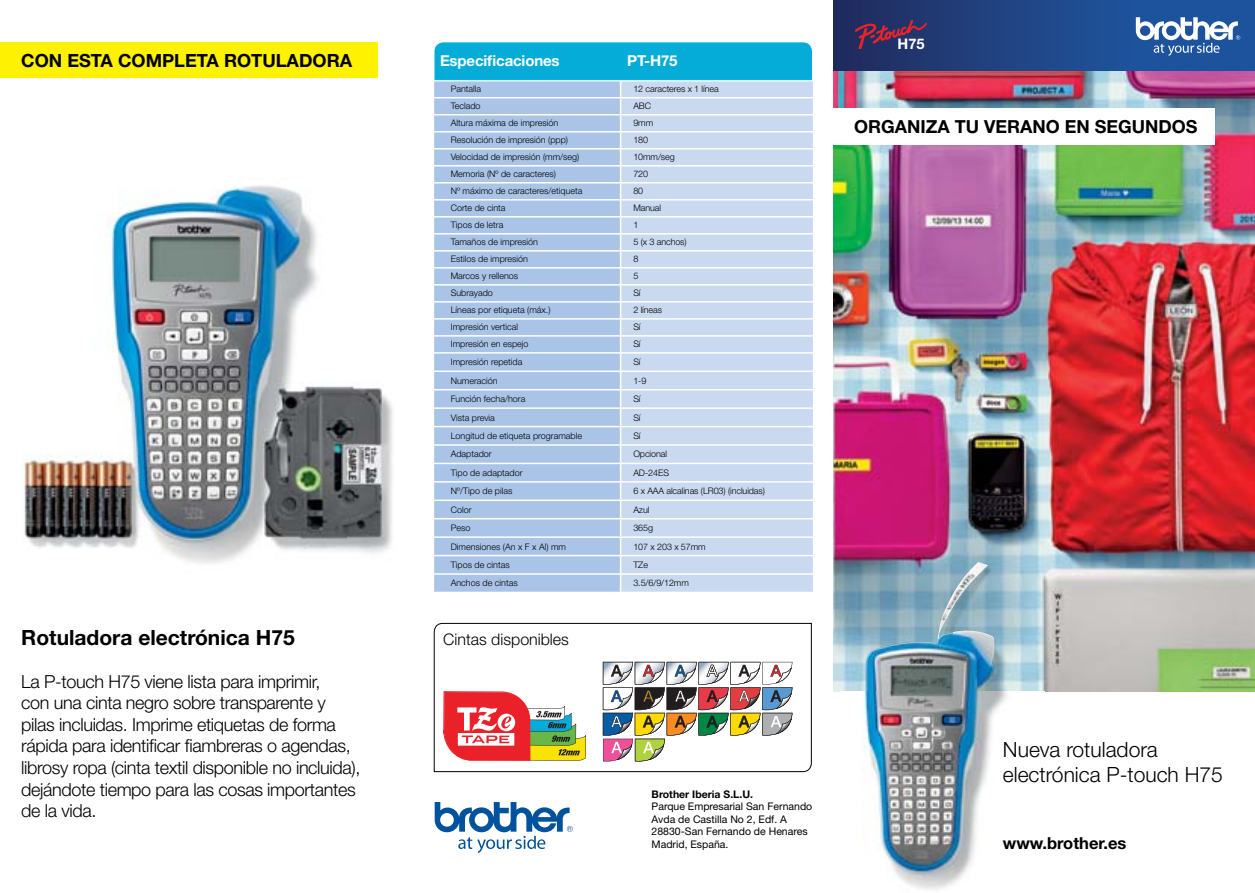
<style>
.page{position:relative;width:1255px;height:893px;background:#fff}
.page>*{position:absolute;margin:0;border:0;box-sizing:border-box;transform-origin:0 0}
.t1{font:300 21px/25.2px "Helvetica Neue LT Pro";color:#000}
.t2{font:700 21px "Helvetica Neue LT Pro";color:#000}
.t3{font:700 18.15px "Helvetica Neue LT Pro";color:#000}
.t4{font:300 18px/21.6px "Helvetica Neue LT Pro";letter-spacing:-.02em;color:#000}
.t5{font:700 18px "Helvetica Neue LT Pro";color:#000}
.t6{font:700 16.5px "Helvetica Neue LT Pro";color:#000}
.t7{font:300 16.05px "Helvetica Neue LT Pro";color:#000}
.t8{font:700 15px "Helvetica Neue LT Pro";letter-spacing:-.01em;color:#fff}
.t9{font:700 14.7px "Helvetica Neue";color:#fff}
.t10{font:10.5px/12.6px "Helvetica Neue LT Pro";color:#000}
.t11{font:700 10.5px "Helvetica Neue LT Pro";color:#000}
.t12{font:300 9px "Helvetica Neue LT Pro";color:#000}
</style>
<div class="page">
<img style="left:833px;top:71px;width:421px;height:621px">
<img style="left:798px;top:553px;width:246px;height:139px">
<img style="left:865px;top:562px;width:130px;height:130px">
<img style="left:864px;top:692px;width:143px;height:198px">
<svg style="left:434px;top:802px;width:138px;height:51px"></svg>
<div style="left:827px;top:108px;width:387px;height:37px;background:#fff"></div>
<div style="left:0;top:43px;width:377px;height:35px;background:#fff200"></div>
<div style="left:833px;top:0;width:303px;height:71px;background:linear-gradient(to right,#212a5c,#1f559d)"></div>
<div style="left:1135px;top:0;width:119px;height:71px;background:#1d539d"></div>
<svg style="left:1135px;top:17px;width:105px;height:39px"></svg>
<svg style="left:855px;top:20px;width:71px;height:29px;background:#4b2e5a"></svg>
<img style="left:23px;top:185px;width:370px;height:378px">
<hr style="left:620px;top:592px;width:194px;height:1px;background:#fff">
<svg style="left:433px;top:42px;width:381px;height:550px;background:#b3d0eb"></svg>
<svg style="left:433px;top:623px;width:379px;height:149px"></svg>
<svg style="left:603px;top:662px;width:189px;height:103px"></svg>
<svg style="left:443px;top:691px;width:143px;height:70px"></svg>
<h2 class="t3" style="left:21px;top:49px;width:332px">CON ESTA COMPLETA ROTULADORA</h2>
<h1 class="t2" style="left:21px;top:624px;width:275px">Rotuladora electrónica H75</h1>
<p class="t4" style="left:21px;top:670px;width:341px">La P-touch H75 viene lista para imprimir,<br>con una cinta negro sobre transparente y pilas incluidas. Imprime etiquetas de forma rápida para identificar fiambreras o agendas, librosy ropa (cinta textil disponible no incluida), dejándote tiempo para las cosas importantes de la vida.</p>
<h3 class="t8" style="left:440px;top:52px;width:121px">Especificaciones</h3>
<h3 class="t8" style="left:627px;top:52px;width:52px">PT-H75</h3>
<p class="t12" style="left:450px;top:83px;width:32px">Pantalla</p>
<p class="t12" style="left:633px;top:83px;width:87px">12 caracteres x 1 línea</p>
<p class="t12" style="left:450px;top:100px;width:31px">Teclado</p>
<p class="t12" style="left:633px;top:100px;width:19px">ABC</p>
<p class="t12" style="left:450px;top:117px;width:109px">Altura máxima de impresión</p>
<p class="t12" style="left:633px;top:117px;width:21px">9mm</p>
<p class="t12" style="left:450px;top:134px;width:119px">Resolución de impresión (ppp)</p>
<p class="t12" style="left:633px;top:134px;width:16px">180</p>
<p class="t12" style="left:450px;top:151px;width:130px">Velocidad de impresión (mm/seg)</p>
<p class="t12" style="left:633px;top:151px;width:43px">10mm/seg</p>
<p class="t12" style="left:450px;top:168px;width:107px">Memoria (Nº de caracteres)</p>
<p class="t12" style="left:633px;top:168px;width:16px">720</p>
<p class="t12" style="left:450px;top:185px;width:133px">Nº máximo de caracteres/etiqueta</p>
<p class="t12" style="left:633px;top:185px;width:11px">80</p>
<p class="t12" style="left:450px;top:202px;width:56px">Corte de cinta</p>
<p class="t12" style="left:633px;top:202px;width:29px">Manual</p>
<p class="t12" style="left:450px;top:219px;width:54px">Tipos de letra</p>
<p class="t12" style="left:633px;top:219px;width:7px">1</p>
<p class="t12" style="left:450px;top:236px;width:89px">Tamaños de impresión</p>
<p class="t12" style="left:633px;top:236px;width:55px">5 (x 3 anchos)</p>
<p class="t12" style="left:450px;top:253px;width:79px">Estilos de impresión</p>
<p class="t12" style="left:633px;top:253px;width:7px">8</p>
<p class="t12" style="left:450px;top:270px;width:69px">Marcos y rellenos</p>
<p class="t12" style="left:633px;top:270px;width:7px">5</p>
<p class="t12" style="left:450px;top:287px;width:44px">Subrayado</p>
<p class="t12" style="left:633px;top:287px;width:9px">Sí</p>
<p class="t12" style="left:450px;top:304px;width:101px">Líneas por etiqueta (máx.)</p>
<p class="t12" style="left:633px;top:304px;width:30px">2 líneas</p>
<p class="t12" style="left:450px;top:321px;width:69px">Impresión vertical</p>
<p class="t12" style="left:633px;top:321px;width:9px">Sí</p>
<p class="t12" style="left:450px;top:338px;width:79px">Impresión en espejo</p>
<p class="t12" style="left:633px;top:338px;width:9px">Sí</p>
<p class="t12" style="left:450px;top:357px;width:73px">Impresión repetida</p>
<p class="t12" style="left:633px;top:357px;width:9px">Sí</p>
<p class="t12" style="left:450px;top:375px;width:49px">Numeración</p>
<p class="t12" style="left:633px;top:375px;width:15px">1-9</p>
<p class="t12" style="left:450px;top:393px;width:76px">Función fecha/hora</p>
<p class="t12" style="left:633px;top:393px;width:9px">Sí</p>
<p class="t12" style="left:450px;top:412px;width:46px">Vista previa</p>
<p class="t12" style="left:633px;top:412px;width:9px">Sí</p>
<p class="t12" style="left:450px;top:430px;width:133px">Longitud de etiqueta programable</p>
<p class="t12" style="left:633px;top:430px;width:9px">Sí</p>
<p class="t12" style="left:450px;top:449px;width:43px">Adaptador</p>
<p class="t12" style="left:633px;top:449px;width:35px">Opcional</p>
<p class="t12" style="left:450px;top:467px;width:73px">Tipo de adaptador</p>
<p class="t12" style="left:633px;top:467px;width:37px">AD-24ES</p>
<p class="t12" style="left:450px;top:486px;width:63px">Nº/Tipo de pilas</p>
<p class="t12" style="left:633px;top:486px;width:133px">6 x AAA alcalinas (LR03) (incluidas)</p>
<p class="t12" style="left:450px;top:504px;width:22px">Color</p>
<p class="t12" style="left:633px;top:504px;width:18px">Azul</p>
<p class="t12" style="left:450px;top:522px;width:21px">Peso</p>
<p class="t12" style="left:633px;top:522px;width:21px">365g</p>
<p class="t12" style="left:450px;top:541px;width:117px">Dimensiones (An x F x Al) mm</p>
<p class="t12" style="left:633px;top:541px;width:74px">107 x 203 x 57mm</p>
<p class="t12" style="left:450px;top:559px;width:61px">Tipos de cintas</p>
<p class="t12" style="left:633px;top:559px;width:16px">TZe</p>
<p class="t12" style="left:450px;top:578px;width:69px">Anchos de cintas</p>
<p class="t12" style="left:633px;top:578px;width:57px">3.5/6/9/12mm</p>
<h3 class="t7" style="left:443px;top:630px;width:127px">Cintas disponibles</h3>
<p class="t11" style="left:651px;top:787px;width:103px">Brother Iberia S.L.U.</p>
<p class="t10" style="left:651px;top:800px;width:162px">Parque Empresarial San Fernando<br>Avda de Castilla No 2, Edf. A<br>28830-San Fernando de Henares<br>Madrid, España.</p>
<h3 class="t9" style="left:897px;top:35px;width:29px">H75</h3>
<h3 class="t5" style="left:854px;top:115px;width:345px">ORGANIZA TU VERANO EN SEGUNDOS</h3>
<h1 class="t1" style="left:1002px;top:736px;width:221px">Nueva rotuladora electrónica P-touch H75</h1>
<h3 class="t6" style="left:1002px;top:832px;width:125px">www.brother.es</h3>
</div>
